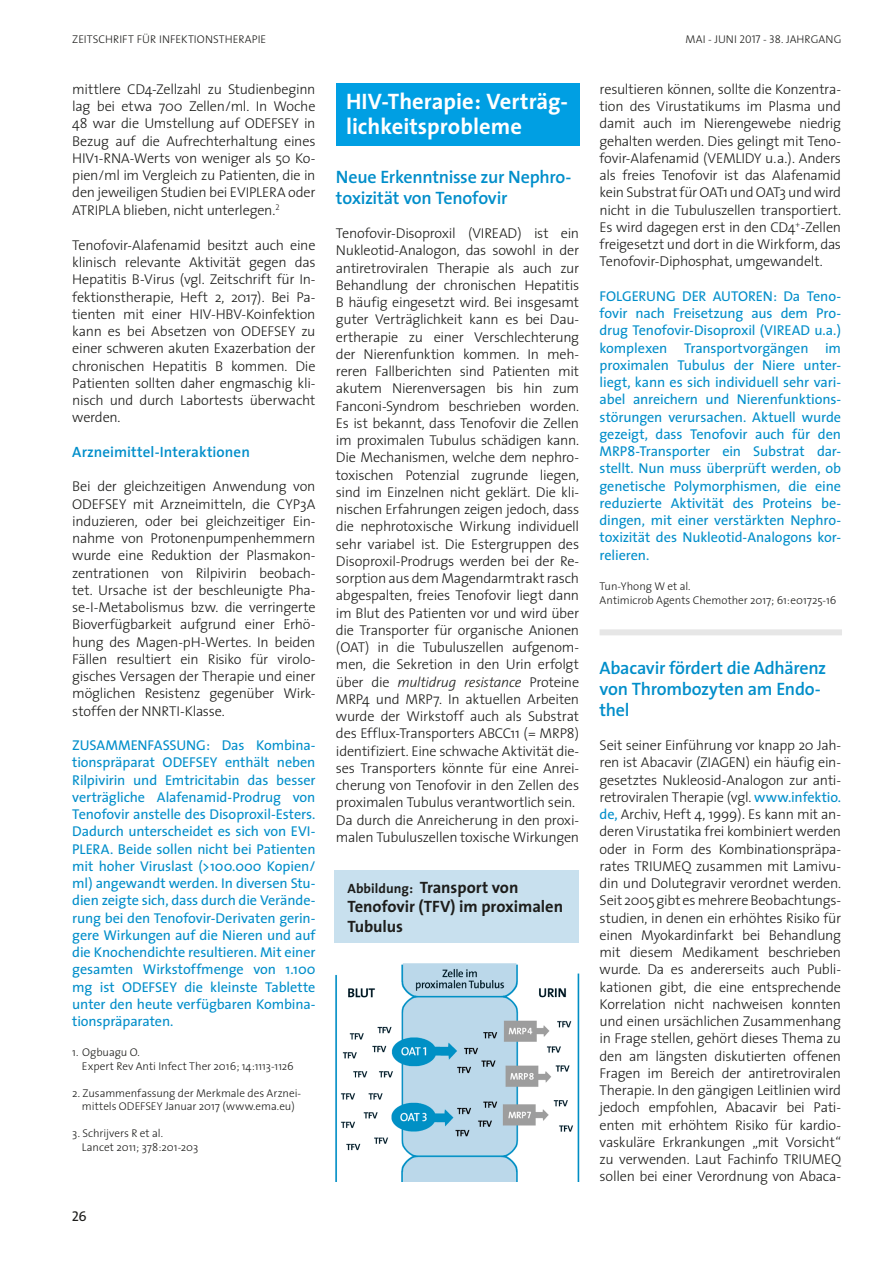
<style>
.page{position:relative;width:893px;height:1263px;background:#fff}
.page>*{position:absolute;margin:0;border:0;box-sizing:border-box;transform-origin:0 0}
.t1{font:700 22.5px/25.5px "The Sans";color:#fff}
.t2{font:600 18px/21px "The Sans";letter-spacing:-.015em;color:#008eca}
.t3{font:700 16.5px/19.5px "The Sans";letter-spacing:-.005em;color:#1d1d1b}
.t4{font:600 15px "The Sans";letter-spacing:.005em;color:#008eca}
.t5{font:300 14.25px/17.2px "The Sans";letter-spacing:-.02em;color:#1d1d1b;text-align:justify}
.t6{font:14.25px/17.2px "The Sans";letter-spacing:-.01em;color:#008eca;text-align:justify}
.t7{font:14.25px "The Sans Caps";color:#1d1d1b}
.t8{font:300 11.25px "The Sans";color:#1d1d1b}
.s1{font-family:"The Sans Light Caps";font-weight:400}
.s2{font-style:italic}
.s3{font-size:13.5px}
.s4{font-weight:400;color:#008eca}
</style>
<div class="page">
<div style="left:600px;top:629px;width:242px;height:6px;background:#e6e6e6"></div>
<img style="left:335px;top:964px;width:245px;height:218px">
<div style="left:335px;top:870px;width:244px;height:72px;background:#c8e0ee"></div>
<div style="left:336px;top:83px;width:243px;height:63px;background:#009fe3"></div>
<p class="t8" style="left:72px;top:30px;width:196px">ZEITSCHRIFT FÜR INFEKTIONSTHERAPIE</p>
<p class="t8" style="left:685px;top:30px;width:157px">MAI - JUNI <span class="s1">2017 - 38.</span> JAHRGANG</p>
<p class="t5" style="left:72px;top:80px;width:245px">mittlere CD4-Zellzahl zu Studienbeginn lag bei etwa 700 Zellen/ml. In Woche 48 war die Umstellung auf ODEFSEY in Bezug auf die Aufrechterhaltung eines HIV1-RNA-Werts von weniger als 50 Ko&shy;pien/ml im Vergleich zu Patienten, die in den jeweiligen Studien bei EVIPLERA oder ATRIPLA blieben, nicht unterlegen.<sup>2</sup></p>
<p class="t5" style="left:72px;top:236px;width:245px">Tenofovir-Alafenamid besitzt auch eine klinisch relevante Aktivität gegen das Hepatitis B-Virus (vgl. Zeitschrift für In&shy;fektionstherapie, Heft 2, 2017). Bei Pa&shy;tienten mit einer HIV-HBV-Koinfektion kann es bei Absetzen von ODEFSEY zu einer schweren akuten Exazerbation der chronischen Hepatitis B kommen. Die Patienten sollten daher engmaschig kli&shy;nisch und durch Labortests überwacht werden.</p>
<p class="t4" style="left:72px;top:439px;width:179px">Arzneimittel-Interaktionen</p>
<p class="t5" style="left:72px;top:477px;width:245px">Bei der gleichzeitigen Anwendung von ODEFSEY mit Arzneimitteln, die CYP3A induzieren, oder bei gleichzeitiger Ein&shy;nahme von Protonenpumpenhemmern wurde eine Reduktion der Plasmakon&shy;zentrationen von Rilpivirin beobach&shy;tet. Ursache ist der beschleunigte Pha&shy;se-I-Metabolismus bzw. die verringerte Bioverfügbarkeit aufgrund einer Erhö&shy;hung des Magen-pH-Wertes. In beiden Fällen resultiert ein Risiko für virolo&shy;gisches Versagen der Therapie und einer möglichen Resistenz gegenüber Wirk&shy;stoffen der NNRTI-Klasse.</p>
<p class="t6" style="left:72px;top:736px;width:245px">ZUSAMMENFASSUNG: Das Kombina&shy;tionspräparat ODEFSEY enthält neben Rilpivirin und Emtricitabin das besser verträgliche Alafenamid-Prodrug von Tenofovir anstelle des Disoproxil-Esters.<br>Dadurch unterscheidet es sich von EVI-PLERA. Beide sollen nicht bei Patienten mit hoher Viruslast (&gt;100.000 Kopien/ ml) angewandt werden. In diversen Stu&shy;dien zeigte sich, dass durch die Verände&shy;rung bei den Tenofovir-Derivaten gerin&shy;gere Wirkungen auf die Nieren und auf die Knochendichte resultieren. Mit einer gesamten Wirkstoffmenge von 1.100 mg ist ODEFSEY die kleinste Tablette unter den heute verfügbaren Kombina&shy;tionspräparaten.</p>
<p class="t8" style="left:72px;top:1043px;width:69px">1. Ogbuagu O.</p>
<p class="t8" style="left:82px;top:1056px;width:213px">Expert Rev Anti Infect Ther 2016; 14:1113-1126</p>
<p class="t8" style="left:72px;top:1083px;width:230px">2. Zusammenfassung der Merkmale des Arznei-</p>
<p class="t8" style="left:82px;top:1097px;width:215px">mittels ODEFSEY Januar 2017 (www.ema.eu)</p>
<p class="t8" style="left:72px;top:1124px;width:92px">3. Schrijvers R et al.</p>
<p class="t8" style="left:82px;top:1137px;width:118px">Lancet 2011; 378:201-203</p>
<p class="t7" style="left:72px;top:1204px;width:16px">26</p>
<p class="t1" style="left:346px;top:88px;width:224px">HIV-Therapie: Verträg&shy;lichkeitsprobleme</p>
<p class="t2" style="left:336px;top:166px;width:237px">Neue Erkenntnisse zur Nephro&shy;toxizität von Tenofovir</p>
<p class="t5" style="left:336px;top:224px;width:245px">Tenofovir-Disoproxil (VIREAD) ist ein Nukleotid-Analogon, das sowohl in der antiretroviralen Therapie als auch zur Behandlung der chronischen Hepatitis B häufig eingesetzt wird. Bei insgesamt guter Verträglichkeit kann es bei Dau&shy;ertherapie zu einer Verschlechterung der Nierenfunktion kommen. In meh&shy;reren Fallberichten sind Patienten mit akutem Nierenversagen bis hin zum Fanconi-Syndrom beschrieben worden.<br>Es ist bekannt, dass Tenofovir die Zellen im proximalen Tubulus schädigen kann.<br>Die Mechanismen, welche dem nephro&shy;toxischen Potenzial zugrunde liegen, sind im Einzelnen nicht geklärt. Die kli&shy;nischen Erfahrungen zeigen jedoch, dass die nephrotoxische Wirkung individuell sehr variabel ist. Die Estergruppen des Disoproxil-Prodrugs werden bei der Re&shy;sorption aus dem Magendarmtrakt rasch abgespalten, freies Tenofovir liegt dann im Blut des Patienten vor und wird über die Transporter für organische Anionen (OAT) in die Tubuluszellen aufgenom&shy;men, die Sekretion in den Urin erfolgt über die <span class="s2">multidrug resistance</span> Proteine MRP4 und MRP7. In aktuellen Arbeiten wurde der Wirkstoff auch als Substrat des Efflux-Transporters ABCC11 (= MRP8) identifiziert. Eine schwache Aktivität die&shy;ses Transporters könnte für eine Anrei&shy;cherung von Tenofovir in den Zellen des proximalen Tubulus verantwortlich sein.</p>
<p class="t5" style="left:336px;top:811px;width:245px">Da durch die Anreicherung in den proxi&shy;malen Tubuluszellen toxische Wirkungen</p>
<p class="t3" style="left:347px;top:877px;width:217px"><span class="s3">Abbildung:</span> Transport von<br>Tenofovir (TFV) im proximalen<br>Tubulus</p>
<p class="t5" style="left:600px;top:80px;width:243px">resultieren können, sollte die Konzentra&shy;tion des Virustatikums im Plasma und damit auch im Nierengewebe niedrig gehalten werden. Dies gelingt mit Teno&shy;fovir-Alafenamid (VEMLIDY u.a.). Anders als freies Tenofovir ist das Alafenamid kein Substrat für OAT1 und OAT3 und wird nicht in die Tubuluszellen transportiert.<br>Es wird dagegen erst in den CD4<sup>+</sup>-Zellen freigesetzt und dort in die Wirkform, das Tenofovir-Diphosphat, umgewandelt.</p>
<p class="t6" style="left:600px;top:287px;width:243px">FOLGERUNG DER AUTOREN: Da Teno&shy;fovir nach Freisetzung aus dem Pro&shy;drug Tenofovir-Disoproxil (VIREAD u.a.) komplexen Transportvorgängen im proximalen Tubulus der Niere unter&shy;liegt, kann es sich individuell sehr vari&shy;abel anreichern und Nierenfunktions&shy;störungen verursachen. Aktuell wurde gezeigt, dass Tenofovir auch für den MRP8-Transporter ein Substrat dar&shy;stellt. Nun muss überprüft werden, ob genetische Polymorphismen, die eine reduzierte Aktivität des Proteins be&shy;dingen, mit einer verstärkten Nephro&shy;toxizität des Nukleotid-Analogons kor&shy;relieren.</p>
<p class="t8" style="left:600px;top:577px;width:93px">Tun-Yhong W et al.</p>
<p class="t8" style="left:600px;top:591px;width:238px">Antimicrob Agents Chemother 2017; 61:e01725-16</p>
<p class="t2" style="left:600px;top:657px;width:228px">Abacavir fördert die Adhärenz von Thrombozyten am Endo&shy;thel</p>
<p class="t5" style="left:600px;top:736px;width:243px">Seit seiner Einführung vor knapp 20 Jah&shy;ren ist Abacavir (ZIAGEN) ein häufig ein&shy;gesetztes Nukleosid-Analogon zur anti&shy;retroviralen Therapie (vgl. <span class="s4">www.infektio. de,</span> Archiv, Heft 4, 1999). Es kann mit an&shy;deren Virustatika frei kombiniert werden oder in Form des Kombinationspräpa&shy;rates TRIUMEQ zusammen mit Lamivu&shy;din und Dolutegravir verordnet werden.<br>Seit 2005 gibt es mehrere Beobachtungs&shy;studien, in denen ein erhöhtes Risiko für einen Myokardinfarkt bei Behandlung mit diesem Medikament beschrieben wurde. Da es andererseits auch Publi&shy;kationen gibt, die eine entsprechende Korrelation nicht nachweisen konnten und einen ursächlichen Zusammenhang in Frage stellen, gehört dieses Thema zu den am längsten diskutierten offenen Fragen im Bereich der antiretroviralen Therapie. In den gängigen Leitlinien wird jedoch empfohlen, Abacavir bei Pati&shy;enten mit erhöhtem Risiko für kardio&shy;vaskuläre Erkrankungen „mit Vorsicht“ zu verwenden. Laut Fachinfo TRIUMEQ sollen bei einer Verordnung von Abaca-</p>
</div>
